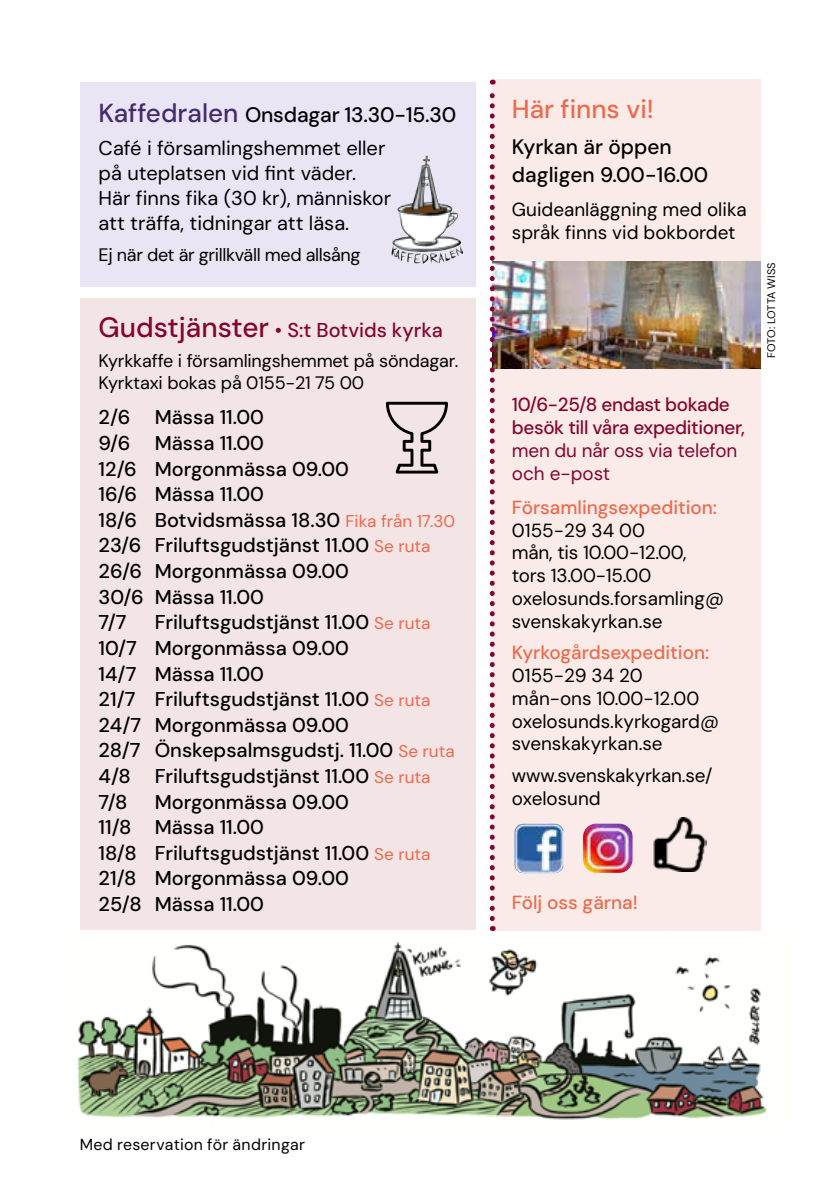
<style>
.page{position:relative;width:840px;height:1191px;background:#fff}
.page>*{position:absolute;margin:0;border:0;box-sizing:border-box;transform-origin:0 0}
.t1{font:500 26px "DM Sans";color:#ed694b}
.t2{font:500 21px/27.6px "DM Sans";color:#000}
.t3{font:500 20px/25.6px "DM Sans";color:#000}
.t4{font:20px/25px "DM Sans";color:#000}
.t5{font:500 20px "DM Sans";color:#830531}
.t6{font:19px/22.8px "DM Sans";color:#000}
.t7{font:500 19px "DM Sans";color:#ed694b}
.t8{font:500 19px/22.8px "DM Sans";letter-spacing:-.02em;color:#830531}
.t9{font:19px/22.8px "DM Sans";letter-spacing:-.01em;color:#830531}
.t10{font:18px/21.6px "DM Sans";letter-spacing:-.01em;color:#000}
.t11{font:16px "DM Sans";letter-spacing:.02em;color:#000}
.t12{font:11px "DM Sans";letter-spacing:-.02em;color:#000}
.s1{font-size:26px;color:#422c6b}
.s2{font-size:28px}
.s3{font-weight:400;font-size:17px;color:#ed694b}
</style>
<div class="page">
<div style="left:80px;top:299px;width:395px;height:632px;background:#f3e4e6"></div>
<img style="left:77px;top:930px;width:690px;height:190px">
<div style="left:492px;top:79px;width:268px;height:852px;background:#faebe8"></div>
<img style="left:494px;top:262px;width:266px;height:107px">
<img style="left:514px;top:823px;width:49px;height:50px">
<img style="left:582px;top:823px;width:50px;height:50px">
<svg style="left:489px;top:80px;width:5px;height:838px"></svg>
<img style="left:653px;top:817px;width:53px;height:54px">
<div style="left:80px;top:83px;width:395px;height:204px;background:#e9e5f4"></div>
<img style="left:419px;top:155px;width:8px;height:22px">
<svg style="left:386px;top:402px;width:61px;height:71px"></svg>
<p class="t2" style="left:99px;top:100px;width:359px"><span class="s1">Kaffedralen</span> Onsdagar 13.30-15.30</p>
<p class="t4" style="left:99px;top:136px;width:294px">Café i församlingshemmet eller på uteplatsen vid fint väder.<br>Här finns fika (30 kr), människor att träffa, tidningar att läsa.</p>
<p class="t10" style="left:99px;top:244px;width:263px">Ej när det är grillkväll med allsång</p>
<p class="t5" style="left:99px;top:318px;width:345px"><span class="s2">Gudstjänster</span> • S:t Botvids kyrka</p>
<p class="t10" style="left:99px;top:350px;width:361px">Kyrkkaffe i församlingshemmet på söndagar.<br>Kyrktaxi bokas på 0155-21 75 00</p>
<p class="t3" style="left:99px;top:404px;width:358px">2/6 Mässa 11.00<br>9/6 Mässa 11.00<br>12/6 Morgonmässa 09.00<br>16/6 Mässa 11.00<br>18/6 Botvidsmässa 18.30 <span class="s3">Fika från 17.30<br></span>23/6 Friluftsgudstjänst 11.00 <span class="s3">Se ruta<br></span>26/6 Morgonmässa 09.00<br>30/6 Mässa 11.00<br>7/7</p>
<p class="t3" style="left:99px;top:609px;width:357px;text-indent:56px">Friluftsgudstjänst 11.00 <span class="s3">Se ruta<br></span>10/7 Morgonmässa 09.00<br>14/7 Mässa 11.00<br>21/7 Friluftsgudstjänst 11.00 <span class="s3">Se ruta<br></span>24/7 Morgonmässa 09.00<br>28/7 Önskepsalmsgudstj. 11.00 <span class="s3">Se ruta<br></span>4/8 Friluftsgudstjänst 11.00 <span class="s3">Se ruta<br></span>7/8</p>
<p class="t3" style="left:99px;top:788px;width:333px;text-indent:56px">Morgonmässa 09.00<br>11/8 Mässa 11.00<br>18/8 Friluftsgudstjänst 11.00 <span class="s3">Se ruta<br></span>21/8 Morgonmässa 09.00<br>25/8 Mässa 11.00</p>
<h1 class="t1" style="left:511px;top:92px;width:143px">Här finns vi!</h1>
<p class="t2" style="left:511px;top:133px;width:198px">Kyrkan är öppen dagligen 9.00-16.00</p>
<p class="t6" style="left:511px;top:198px;width:236px">Guideanläggning med olika språk finns vid bokbordet</p>
<p class="t8" style="left:511px;top:393px;width:234px">10/6-25/8 endast bokade besök till våra expeditioner,</p>
<p class="t9" style="left:511px;top:439px;width:227px">men du når oss via telefon och e-post</p>
<p class="t7" style="left:511px;top:495px;width:206px">Församlingsexpedition:</p>
<p class="t6" style="left:511px;top:518px;width:213px">0155-29 34 00<br>mån, tis 10.00-12.00, tors 13.00-15.00 oxelosunds.forsamling@ svenskakyrkan.se</p>
<p class="t7" style="left:511px;top:641px;width:199px">Kyrkogårdsexpedition:</p>
<p class="t6" style="left:511px;top:664px;width:208px">0155-29 34 20 mån-ons 10.00-12.00 oxelosunds.kyrkogard@ svenskakyrkan.se</p>
<p class="t6" style="left:511px;top:763px;width:202px">www.svenskakyrkan.se/ oxelosund</p>
<p class="t12" style="left:764px;top:358px;width:96px;rotate:-90deg">FOTO: LOTTA WISS</p>
<p class="t7" style="left:511px;top:890px;width:127px">Följ oss gärna!</p>
<p class="t11" style="left:80px;top:1134px;width:227px">Med reservation för ändringar</p>
</div>
